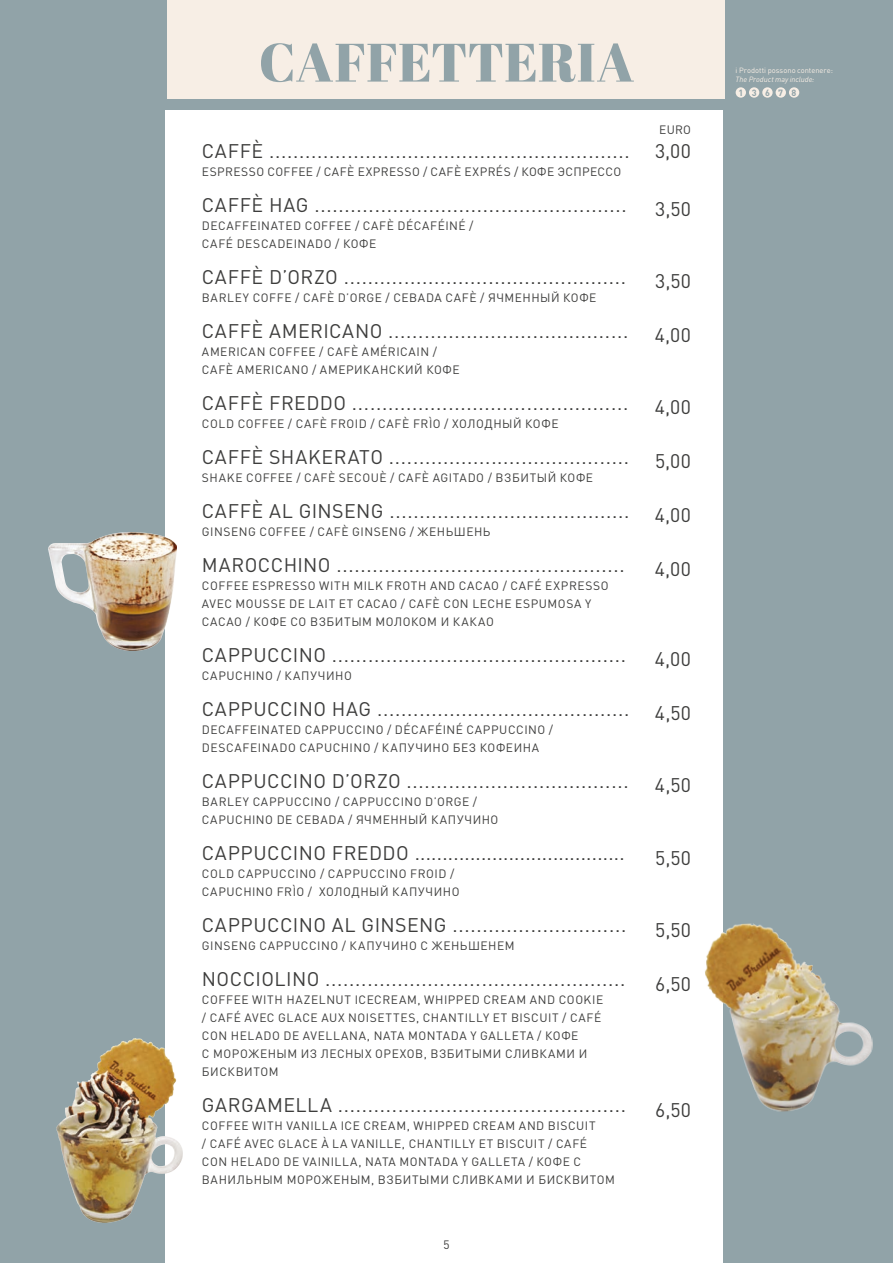
<style>
.page{position:relative;width:893px;height:1263px;background:#91a3a8}
.page>*{position:absolute;margin:0;border:0;box-sizing:border-box;transform-origin:0 0}
.t1{font:54px "Abril Fatface";color:#91a3a8}
.t2{font:19.5px "DIN Pro";letter-spacing:.025em;color:#3d3d3c}
.t3{font:12px/18px "DIN Pro";letter-spacing:.045em;color:#3d3d3c}
.t4{font:12px "DIN Pro";color:#3d3d3d}
.t5{font:700 9px "DIN Pro";letter-spacing:.935em;color:#91a3a8}
.t6{font:7.5px "DIN Pro";letter-spacing:.005em;color:#f7eee5}
.t7{font:italic 7.5px "DIN Pro";color:#f7eee5}
</style>
<div class="page">
<div style="left:168px;top:0;width:557px;height:99px;background:#f7eee5"></div>
<div style="left:166px;top:111px;width:557px;height:1152px;background:#fff"></div>
<img style="left:48px;top:532px;width:129px;height:118px">
<img style="left:56px;top:1038px;width:127px;height:185px">
<img style="left:705px;top:923px;width:168px;height:189px">
<div style="left:736px;top:87px;width:10px;height:11px;background:#f7eee5;border-radius:50%"></div>
<div style="left:749px;top:87px;width:10px;height:11px;background:#f7eee5;border-radius:50%"></div>
<div style="left:762px;top:87px;width:11px;height:11px;background:#f7eee5;border-radius:50%"></div>
<div style="left:776px;top:87px;width:10px;height:11px;background:#f7eee5;border-radius:50%"></div>
<div style="left:789px;top:87px;width:10px;height:11px;background:#f7eee5;border-radius:50%"></div>
<h1 class="t1" style="left:259px;top:24px;width:377px">CAFFETTERIA</h1>
<h2 class="t2" style="left:202px;top:136px;width:429px">CAFFÈ ............................................................</h2>
<p class="t3" style="left:202px;top:161px;width:421px">ESPRESSO COFFEE / CAFÈ EXPRESSO / CAFÈ EXPRÉS / КОФЕ ЭСПРЕССО</p>
<h2 class="t2" style="left:202px;top:190px;width:426px">CAFFÈ HAG ....................................................</h2>
<p class="t3" style="left:202px;top:215px;width:273px">DECAFFEINATED COFFEE / CAFÈ DÉCAFÉINÉ /<br>CAFÉ DESCADEINADO / КОФЕ</p>
<h2 class="t2" style="left:202px;top:262px;width:426px">CAFFÈ D’ORZO ...............................................</h2>
<p class="t3" style="left:202px;top:287px;width:396px">BARLEY COFFE / CAFÈ D’ORGE / CEBADA CAFÈ / ЯЧМЕННЫЙ КОФЕ</p>
<h2 class="t2" style="left:202px;top:316px;width:428px">CAFFÈ AMERICANO ........................................</h2>
<p class="t3" style="left:202px;top:341px;width:259px">AMERICAN COFFEE / CAFÈ AMÉRICAIN /<br>CAFÈ AMERICANO / АМЕРИКАНСКИЙ КОФЕ</p>
<h2 class="t2" style="left:202px;top:388px;width:428px">CAFFÈ FREDDO ..............................................</h2>
<p class="t3" style="left:202px;top:413px;width:358px">COLD COFFEE / CAFÈ FROID / CAFÈ FRÌO / ХОЛОДНЫЙ КОФЕ</p>
<h2 class="t2" style="left:202px;top:442px;width:429px">CAFFÈ SHAKERATO ........................................</h2>
<p class="t3" style="left:202px;top:467px;width:393px">SHAKE COFFEE / CAFÈ SECOUÈ / CAFÈ AGITADO / ВЗБИТЫЙ КОФЕ</p>
<h2 class="t2" style="left:202px;top:496px;width:429px">CAFFÈ AL GINSENG ........................................</h2>
<p class="t3" style="left:202px;top:521px;width:290px">GINSENG COFFEE / CAFÈ GINSENG / ЖЕНЬШЕНЬ</p>
<h2 class="t2" style="left:202px;top:550px;width:424px">MAROCCHINO ................................................</h2>
<p class="t3" style="left:202px;top:575px;width:408px">COFFEE ESPRESSO WITH MILK FROTH AND CACAO / CAFÉ EXPRESSO<br>AVEC MOUSSE DE LAIT ET CACAO / CAFÈ CON LECHE ESPUMOSA Y<br>CACAO / КОФЕ СО ВЗБИТЫМ МОЛОКОМ И КАКАО</p>
<h2 class="t2" style="left:202px;top:640px;width:426px">CAPPUCCINO .................................................</h2>
<p class="t3" style="left:202px;top:665px;width:151px">CAPUCHINO / КАПУЧИНО</p>
<h2 class="t2" style="left:202px;top:694px;width:429px">CAPPUCCINO HAG ..........................................</h2>
<p class="t3" style="left:202px;top:719px;width:353px">DECAFFEINATED CAPPUCCINO / DÉCAFÉINÉ CAPPUCCINO /<br>DESCAFEINADO CAPUCHINO / КАПУЧИНО БЕЗ КОФЕИНА</p>
<h2 class="t2" style="left:202px;top:766px;width:428px">CAPPUCCINO D’ORZO .....................................</h2>
<p class="t3" style="left:202px;top:791px;width:298px">BARLEY CAPPUCCINO / CAPPUCCINO D’ORGE /<br>CAPUCHINO DE CEBADA / ЯЧМЕННЫЙ КАПУЧИНО</p>
<h2 class="t2" style="left:202px;top:838px;width:424px">CAPPUCCINO FREDDO ......................................</h2>
<p class="t3" style="left:202px;top:863px;width:259px">COLD CAPPUCCINO / CAPPUCCINO FROID /<br>CAPUCHINO FRÌO / ХОЛОДНЫЙ КАПУЧИНО</p>
<h2 class="t2" style="left:202px;top:910px;width:426px">CAPPUCCINO AL GINSENG .............................</h2>
<p class="t3" style="left:202px;top:935px;width:314px">GINSENG CAPPUCCINO / КАПУЧИНО С ЖЕНЬШЕНЕМ</p>
<h2 class="t2" style="left:202px;top:964px;width:425px">NOCCIOLINO ..................................................</h2>
<p class="t3" style="left:202px;top:989px;width:403px">COFFEE WITH HAZELNUT ICECREAM, WHIPPED CREAM AND COOKIE / CAFÉ AVEC GLACE AUX NOISETTES, CHANTILLY ET BISCUIT / CAFÉ CON HELADO DE AVELLANA, NATA MONTADA Y GALLETA / КОФЕ<br>С МОРОЖЕНЫМ ИЗ ЛЕСНЫХ ОРЕХОВ, ВЗБИТЫМИ СЛИВКАМИ И БИСКВИТОМ</p>
<h2 class="t2" style="left:202px;top:1090px;width:426px">GARGAMELLA ................................................</h2>
<p class="t3" style="left:202px;top:1115px;width:415px">COFFEE WITH VANILLA ICE CREAM, WHIPPED CREAM AND BISCUIT<br>/ CAFÉ AVEC GLACE À LA VANILLE, CHANTILLY ET BISCUIT / CAFÉ CON HELADO DE VAINILLA, NATA MONTADA Y GALLETA / КОФЕ С ВАНИЛЬНЫМ МОРОЖЕНЫМ, ВЗБИТЫМИ СЛИВКАМИ И БИСКВИТОМ</p>
<p class="t4" style="left:659px;top:120px;width:33px">EURO</p>
<h2 class="t2" style="left:655px;top:136px;width:37px">3,00</h2>
<h2 class="t2" style="left:655px;top:194px;width:37px">3,50</h2>
<h2 class="t2" style="left:655px;top:266px;width:37px">3,50</h2>
<h2 class="t2" style="left:655px;top:320px;width:38px">4,00</h2>
<h2 class="t2" style="left:655px;top:392px;width:38px">4,00</h2>
<h2 class="t2" style="left:655px;top:446px;width:37px">5,00</h2>
<h2 class="t2" style="left:655px;top:500px;width:38px">4,00</h2>
<h2 class="t2" style="left:655px;top:554px;width:38px">4,00</h2>
<h2 class="t2" style="left:655px;top:644px;width:38px">4,00</h2>
<h2 class="t2" style="left:655px;top:698px;width:38px">4,50</h2>
<h2 class="t2" style="left:655px;top:770px;width:38px">4,50</h2>
<h2 class="t2" style="left:655px;top:842px;width:37px">5,50</h2>
<h2 class="t2" style="left:655px;top:914px;width:37px">5,50</h2>
<h2 class="t2" style="left:655px;top:968px;width:37px">6,50</h2>
<h2 class="t2" style="left:655px;top:1094px;width:37px">6,50</h2>
<p class="t3" style="left:443px;top:1235px;width:8px">5</p>
<p class="t6" style="left:736px;top:64px;width:99px">i Prodotti possono contenere:</p>
<p class="t7" style="left:736px;top:73px;width:80px">The Product may include:</p>
<p class="t5" style="left:738px;top:85px;width:60px">13678</p>
</div>
